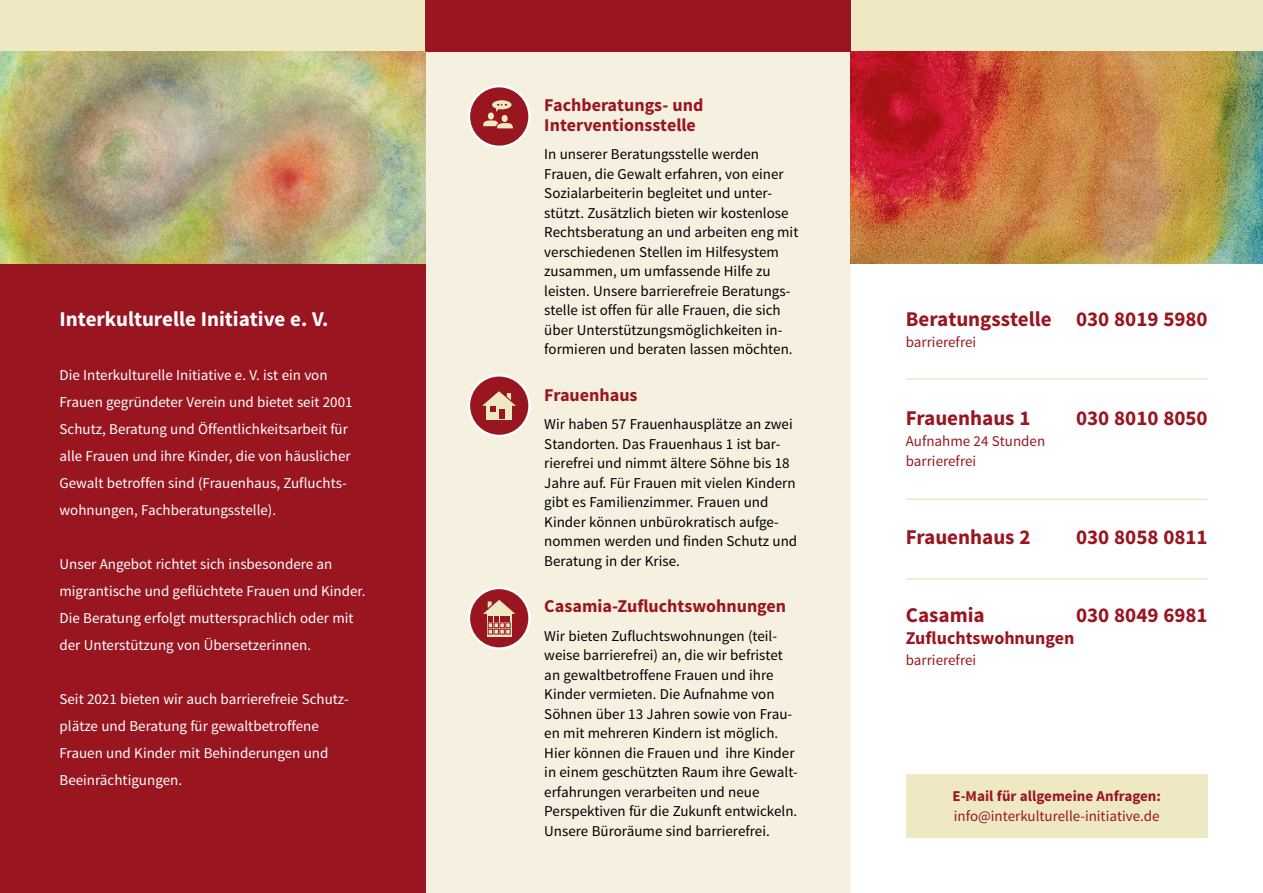
<style>
.page{position:relative;width:1263px;height:893px;background:#fff}
.page>*{position:absolute;margin:0;border:0;box-sizing:border-box;transform-origin:0 0}
.Text{font:700 21px "Source Sans Pro";color:#991620}
.Text-2{font:700 21px "Source Sans Pro";color:#fff}
.Text-3{font:700 18px/19.5px "Source Sans Pro";color:#991620}
.Text-4{font:15px/19.5px "Source Sans Pro";color:#000}
.Text-5{font:15px/27px "Source Sans Pro";color:#fff}
.Text-6{font:15px "Source Sans Pro";color:#991620}
.Text-7{font:700 15px "Source Sans Pro";color:#991620}
</style>
<div class="page">
<div style="left:425px;top:0;width:425px;height:893px;background:#f5f0e0"></div>
<div style="left:0;top:0;width:425px;height:893px;background:#991620"></div>
<div style="left:0;top:0;width:425px;height:51px;background:#eee8c3"></div>
<div style="left:850px;top:0;width:413px;height:51px;background:#eee8c3"></div>
<div style="left:425px;top:0;width:425px;height:51px;background:#991620"></div>
<div style="left:469px;top:86px;width:60px;height:61px;background:#991620;border-radius:50%"></div>
<div style="left:468px;top:85px;width:63px;height:63px;border:2px solid #fff;border-radius:50%"></div>
<div style="left:488px;top:112px;width:6px;height:8px;background:#eee8c3;border-radius:50%"></div>
<div style="left:492px;top:100px;width:19px;height:9px;background:#eee8c3;border-radius:50%"></div>
<svg style="left:483px;top:120px;width:30px;height:9px"></svg>
<svg style="left:496px;top:104px;width:10px;height:8px"></svg>
<div style="left:502px;top:115px;width:6px;height:7px;background:#eee8c3;border-radius:50%"></div>
<div style="left:469px;top:375px;width:60px;height:61px;background:#991620;border-radius:50%"></div>
<div style="left:468px;top:374px;width:63px;height:63px;border:2px solid #fff;border-radius:50%"></div>
<div style="left:486px;top:403px;width:26px;height:17px;background:#eee8c3"></div>
<div style="left:500px;top:409px;width:5px;height:10px;background:#991620"></div>
<svg style="left:482px;top:391px;width:34px;height:21px"></svg>
<div style="left:469px;top:588px;width:60px;height:61px;background:#991620;border-radius:50%"></div>
<div style="left:468px;top:587px;width:63px;height:63px;border:2px solid #fff;border-radius:50%"></div>
<svg style="left:487px;top:634px;width:24px;height:2px"></svg>
<svg style="left:483px;top:600px;width:32px;height:34px"></svg>
<img style="left:0;top:51px;width:425px;height:213px">
<img style="left:850px;top:51px;width:413px;height:213px">
<hr style="left:906px;top:378px;width:302px;height:2px;background:#eee8c3">
<hr style="left:906px;top:498px;width:302px;height:2px;background:#eee8c3">
<hr style="left:906px;top:578px;width:302px;height:2px;background:#eee8c3">
<div style="left:906px;top:774px;width:302px;height:64px;background:#eee8c3"></div>
<p class="Text-2" style="left:60px;top:306px;width:271px">Interkulturelle Initiative e. V.</p>
<p class="Text-5" style="left:60px;top:362px;width:295px">Die Interkulturelle Initiative e. V. ist ein von Frauen gegründeter Verein und bietet seit 2001<br>Schutz, Beratung und Öffentlichkeitsarbeit für alle Frauen und ihre Kinder, die von häuslicher Gewalt betroffen sind (Frauenhaus, Zufluchts&shy;wohnungen, Fachberatungsstelle).</p>
<p class="Text-5" style="left:60px;top:551px;width:308px">Unser Angebot richtet sich insbesondere an migrantische und geflüchtete Frauen und Kinder.<br>Die Beratung erfolgt muttersprachlich oder mit der Unterstützung von Übersetzerinnen.</p>
<p class="Text-5" style="left:60px;top:686px;width:289px">Seit 2021 bieten wir auch barrierefreie Schutz&shy;plätze und Beratung für gewaltbetroffene Frauen und Kinder mit Behinderungen und Beeinrächtigungen.</p>
<p class="Text-3" style="left:544px;top:96px;width:161px">Fachberatungs- und<br>Interventionsstelle</p>
<p class="Text-4" style="left:544px;top:145px;width:256px">In unserer Beratungsstelle werden Frauen, die Gewalt erfahren, von einer Sozialarbeiterin begleitet und unter&shy;stützt. Zusätzlich bieten wir kostenlose Rechtsberatung an und arbeiten eng mit verschiedenen Stellen im Hilfesystem zusammen, um umfassende Hilfe zu leisten. Unsere barrierefreie Beratungs&shy;stelle ist offen für alle Frauen, die sich über Unterstützungsmöglichkeiten in-- formieren und beraten lassen möchten.</p>
<p class="Text-3" style="left:544px;top:386px;width:95px">Frauenhaus</p>
<p class="Text-4" style="left:544px;top:415px;width:254px">Wir haben 57 Frauenhausplätze an zwei Standorten. Das Frauenhaus 1 ist bar&shy;rierefrei und nimmt ältere Söhne bis 18<br>Jahre auf. Für Frauen mit vielen Kindern gibt es Familienzimmer. Frauen und Kinder können unbürokratisch aufge&shy;nommen werden und finden Schutz und Beratung in der Krise.</p>
<p class="Text-3" style="left:544px;top:597px;width:243px">Casamia-Zufluchtswohnungen</p>
<p class="Text-4" style="left:544px;top:626px;width:255px">Wir bieten Zufluchtswohnungen (teil&shy;weise barrierefrei) an, die wir befristet an gewaltbetroffene Frauen und ihre Kinder vermieten. Die Aufnahme von Söhnen über 13 Jahren sowie von Frau&shy;en mit mehreren Kindern ist möglich.<br>Hier können die Frauen und ihre Kinder in einem geschützten Raum ihre Gewalt&shy;erfahrungen verarbeiten und neue Perspektiven für die Zukunft entwickeln.<br>Unsere Büroräume sind barrierefrei.</p>
<p class="Text" style="left:906px;top:306px;width:303px">Beratungsstelle 030 8019 5980</p>
<p class="Text-6" style="left:906px;top:333px;width:72px">barrierefrei</p>
<p class="Text" style="left:906px;top:405px;width:126px">Frauenhaus 1</p>
<p class="Text" style="left:1076px;top:405px;width:133px">030 8010 8050</p>
<p class="Text-6" style="left:906px;top:432px;width:141px">Aufnahme 24 Stunden</p>
<p class="Text-6" style="left:906px;top:451px;width:72px">barrierefrei</p>
<p class="Text" style="left:906px;top:523px;width:126px">Frauenhaus 2</p>
<p class="Text" style="left:1076px;top:523px;width:133px">030 8058 0811</p>
<p class="Text" style="left:906px;top:601px;width:80px">Casamia</p>
<p class="Text" style="left:1076px;top:601px;width:133px">030 8049 6981</p>
<p class="Text-3" style="left:906px;top:629px;width:170px">Zufluchtswohnungen</p>
<p class="Text-6" style="left:906px;top:651px;width:72px">barrierefrei</p>
<p class="Text-7" style="left:952px;top:787px;width:210px">E-Mail für allgemeine Anfragen:</p>
<p class="Text-6" style="left:954px;top:807px;width:207px">info@interkulturelle-initiative.de</p>
</div>
